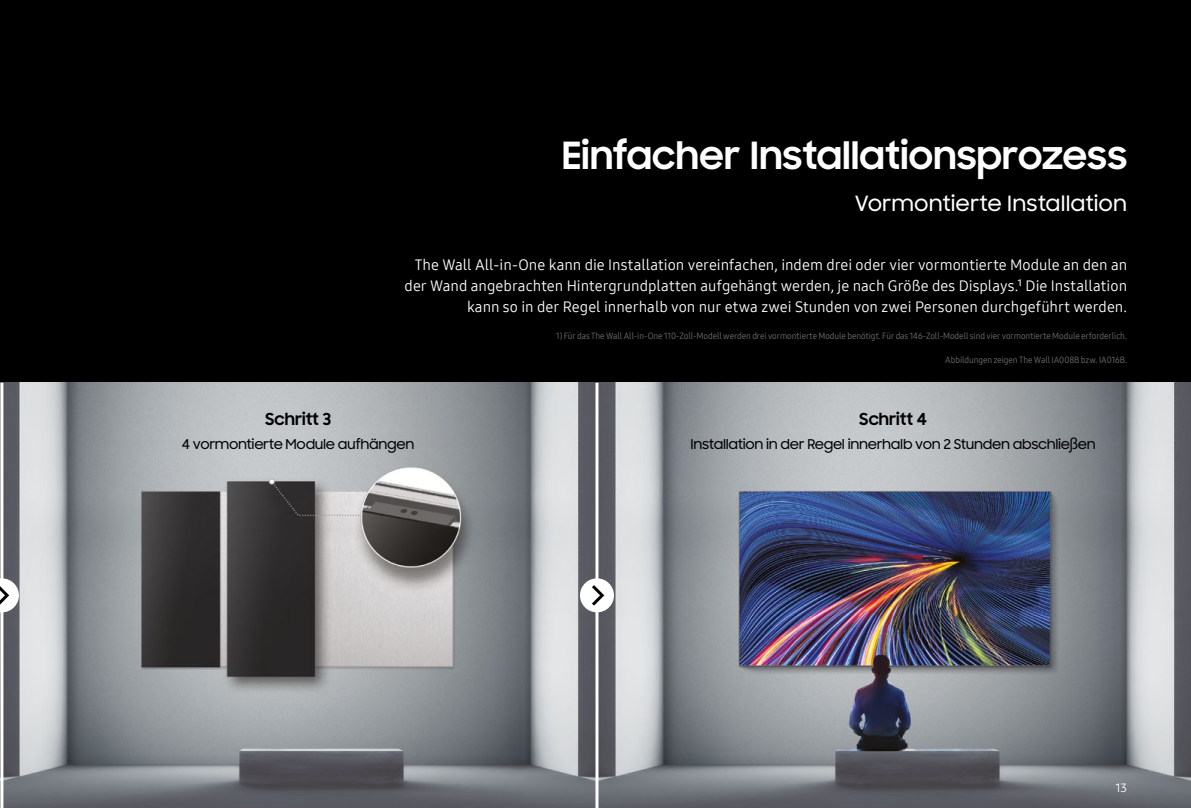
<style>
.page{position:relative;width:1191px;height:808px;background:#000}
.page>*{position:absolute;margin:0;border:0;box-sizing:border-box;transform-origin:0 0}
.feature-subtilte{font:700 37.5px "Samsung Sharp Sans";letter-spacing:.01em;color:#fff}
.feature-subtilte-2{font:500 21px "Samsung Sharp Sans";letter-spacing:.005em;color:#fff}
.t1{font:700 16.5px "Samsung Sharp Sans";color:#000}
.img_copy-DE{font:15px/21px "Samsung One 400";color:#fff;text-align:right}
.t2{font:500 13.5px "Samsung Sharp Sans";letter-spacing:-.025em;color:#000}
.overview{font:12px "Samsung One 400";color:#fff}
.img_copy-DE-2{font:9px "Samsung One 400 C";letter-spacing:-.005em;color:#706f6f}
</style>
<div class="page">
<img style="left:3px;top:383px;width:1188px;height:425px">
<hr style="left:0;top:383px;width:3px;height:425px;background:#fff">
<svg style="left:0;top:578px;width:19px;height:34px"></svg>
<hr style="left:595px;top:383px;width:3px;height:425px;background:#fff">
<div style="left:580px;top:578px;width:34px;height:34px;background:#fff;border-radius:50%"></div>
<svg style="left:592px;top:585px;width:13px;height:21px"></svg>
<p class="feature-subtilte" style="left:562px;top:127px;width:566px">Einfacher Installationsprozess</p>
<p class="feature-subtilte-2" style="left:854px;top:188px;width:274px">Vormontierte Installation</p>
<p class="img_copy-DE" style="left:404px;top:254px;width:724px">The Wall All-in-One kann die Installation vereinfachen, indem drei oder vier vormontierte Module an den an der Wand angebrachten Hintergrundplatten aufgehängt werden, je nach Größe des Displays.¹ Die Installation kann so in der Regel innerhalb von nur etwa zwei Stunden von zwei Personen durchgeführt werden.</p>
<p class="img_copy-DE-2" style="left:556px;top:330px;width:572px">1) Für das The Wall All-in-One 110-Zoll-Modell werden drei vormontierte Module benötigt. Für das 146-Zoll-Modell sind vier vormontierte Module erforderlich.</p>
<p class="img_copy-DE-2" style="left:945px;top:354px;width:183px">Abbildungen zeigen The Wall IA008B bzw. IA016B.</p>
<p class="t1" style="left:265px;top:407px;width:68px">Schritt 3</p>
<p class="t2" style="left:182px;top:434px;width:234px">4 vormontierte Module aufhängen</p>
<p class="t1" style="left:859px;top:407px;width:70px">Schritt 4</p>
<p class="t2" style="left:690px;top:434px;width:407px">Installation in der Regel innerhalb von 2 Stunden abschließen</p>
<p class="overview" style="left:1115px;top:779px;width:13px">13</p>
</div>
